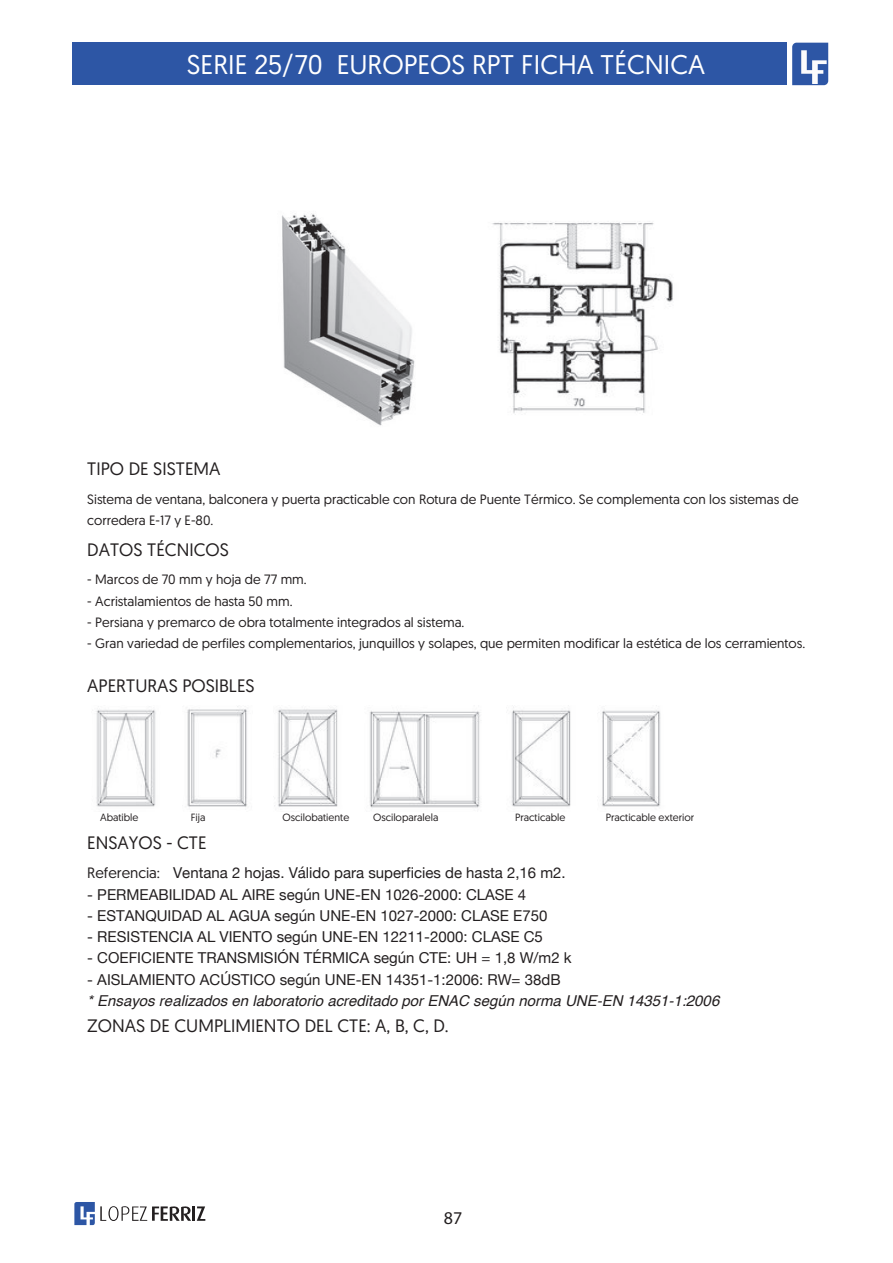
<style>
.page{position:relative;width:893px;height:1263px;background:#fff}
.page>*{position:absolute;margin:0;border:0;box-sizing:border-box;transform-origin:0 0}
.t1{font:27px "Geomanist";color:#fff}
.t2{font:18px "Geomanist";color:#231f20}
.t3{font:18px "Myriad Pro";color:#231f20}
.t4{font:15px "Helvetica Neue";color:#231f20}
.t5{font:italic 15px "Helvetica";color:#231f20}
.t6{font:13.5px/21.3px "Geomanist";color:#231f20}
.t7{font:10.5px "Geomanist";color:#231f20}
.s1{font-family:"Geomanist"}
</style>
<div class="page">
<div style="left:73px;top:43px;width:714px;height:42px;background:#2d56a5"></div>
<svg style="left:792px;top:43px;width:36px;height:42px"></svg>
<img style="left:282px;top:213px;width:133px;height:213px">
<img style="left:492px;top:222px;width:181px;height:193px">
<img style="left:96px;top:706px;width:60px;height:101px">
<img style="left:187px;top:706px;width:61px;height:101px">
<img style="left:274px;top:709px;width:64px;height:98px">
<img style="left:369px;top:711px;width:111px;height:97px">
<img style="left:511px;top:707px;width:60px;height:100px">
<img style="left:602px;top:710px;width:59px;height:97px">
<svg style="left:74px;top:1202px;width:131px;height:23px"></svg>
<h1 class="t1" style="left:187px;top:47px;width:520px">SERIE 25/70 EUROPEOS RPT FICHA TÉCNICA</h1>
<h2 class="t2" style="left:87px;top:457px;width:135px">TIPO DE SISTEMA</h2>
<p class="t6" style="left:87px;top:488px;width:713px">Sistema de ventana, balconera y puerta practicable con Rotura de Puente Térmico. Se complementa con los sistemas de corredera E-17 y E-80.</p>
<h2 class="t2" style="left:87px;top:538px;width:143px">DATOS TÉCNICOS</h2>
<p class="t6" style="left:87px;top:569px;width:221px">- Marcos de 70 mm y hoja de 77 mm.</p>
<p class="t6" style="left:87px;top:590px;width:207px">- Acristalamientos de hasta 50 mm.</p>
<p class="t6" style="left:87px;top:611px;width:379px">- Persiana y premarco de obra totalmente integrados al sistema.</p>
<p class="t6" style="left:87px;top:632px;width:719px">- Gran variedad de perfiles complementarios, junquillos y solapes, que permiten modificar la estética de los cerramientos.</p>
<h2 class="t2" style="left:87px;top:674px;width:169px">APERTURAS POSIBLES</h2>
<p class="t7" style="left:100px;top:810px;width:40px">Abatible</p>
<p class="t7" style="left:191px;top:810px;width:16px">Fija</p>
<p class="t7" style="left:282px;top:810px;width:68px">Oscilobatiente</p>
<p class="t7" style="left:373px;top:810px;width:67px">Osciloparalela</p>
<p class="t7" style="left:515px;top:810px;width:52px">Practicable</p>
<p class="t7" style="left:606px;top:810px;width:90px">Practicable exterior</p>
<h2 class="t2" style="left:87px;top:831px;width:121px">ENSAYOS - CTE</h2>
<p class="t4" style="left:87px;top:862px;width:480px"><span class="s1">Referencia:</span> Ventana 2 hojas. Válido para superficies de hasta 2,16 m2.</p>
<p class="t4" style="left:87px;top:883px;width:440px">- PERMEABILIDAD AL AIRE según UNE-EN 1026-2000: CLASE 4</p>
<p class="t4" style="left:87px;top:905px;width:462px">- ESTANQUIDAD AL AGUA según UNE-EN 1027-2000: CLASE E750</p>
<p class="t4" style="left:87px;top:926px;width:457px">- RESISTENCIA AL VIENTO según UNE-EN 12211-2000: CLASE C5</p>
<p class="t4" style="left:87px;top:947px;width:486px">- COEFICIENTE TRANSMISIÓN TÉRMICA según CTE: UH = 1,8 W/m2 k</p>
<p class="t4" style="left:87px;top:968px;width:475px">- AISLAMIENTO ACÚSTICO según UNE-EN 14351-1:2006: RW= 38dB</p>
<p class="t5" style="left:87px;top:989px;width:633px">* Ensayos realizados en laboratorio acreditado por ENAC según norma UNE-EN 14351-1:2006</p>
<h2 class="t2" style="left:87px;top:1014px;width:363px">ZONAS DE CUMPLIMIENTO DEL CTE: A, B, C, D.</h2>
<h2 class="t3" style="left:444px;top:1206px;width:20px">87</h2>
</div>
